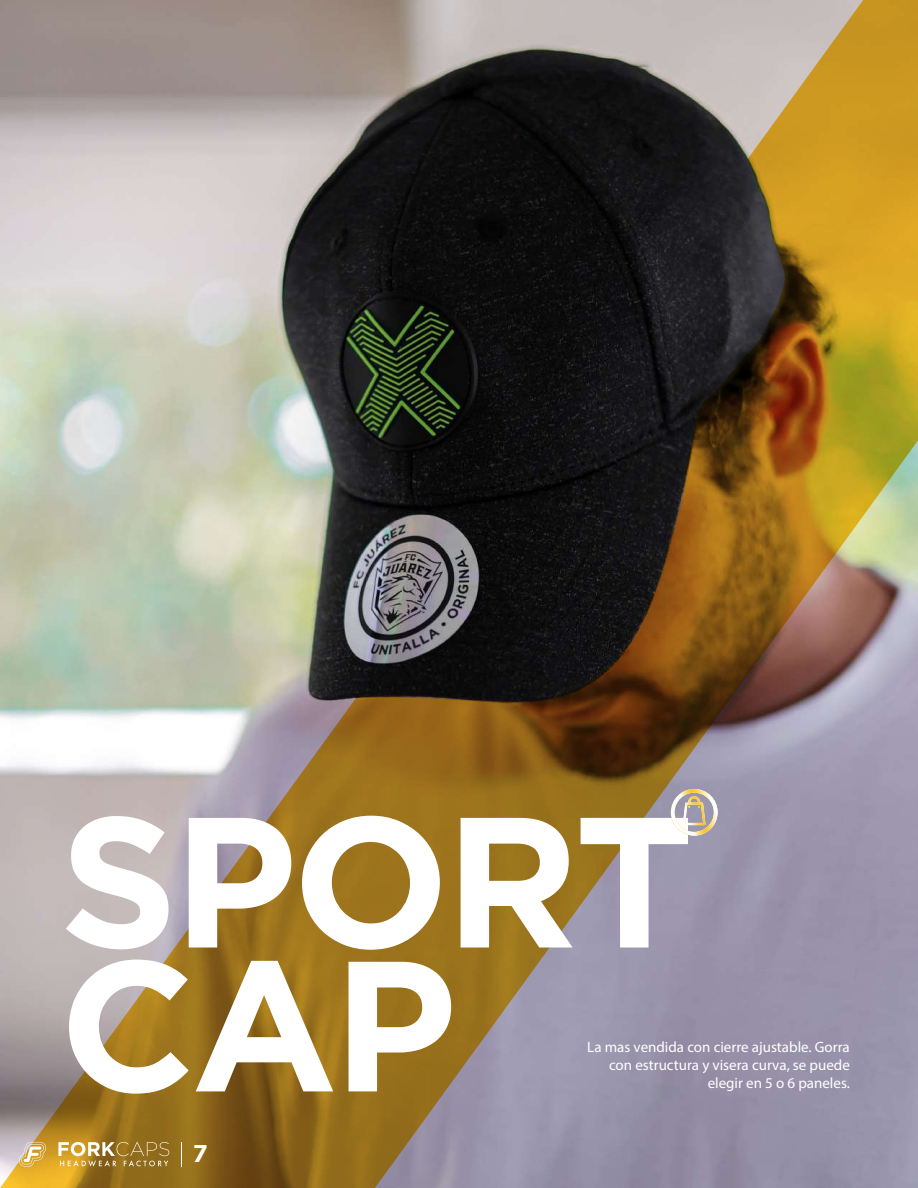
<style>
.page{position:relative;width:918px;height:1188px;background:#fff}
.page>*{position:absolute;margin:0;border:0;box-sizing:border-box;transform-origin:0 0}
.t1{font:700 185.25px/143.9px "Gotham";letter-spacing:-.025em;color:#fff}
.t2{font:700 24.15px "Gotham";color:#fff}
.t3{font:15px/18px "Myriad Pro";color:#fff;text-align:right}
</style>
<div class="page">
<img style="left:0;top:0;width:918px;height:1188px">
<svg style="left:671px;top:789px;width:47px;height:47px;background:#beb4ae"></svg>
<svg style="left:19px;top:1142px;width:27px;height:25px"></svg>
<svg style="left:58px;top:1142px;width:111px;height:25px;background:#b79750"></svg>
<svg style="left:181px;top:1142px;width:1px;height:25px"></svg>
<h1 class="t1" style="left:59px;top:805px;width:637px">SPORT<br>CAP</h1>
<p class="t3" style="left:587px;top:1038px;width:264px">La mas vendida con cierre ajustable. Gorra con estructura y visera curva, se puede elegir en 5 o 6 paneles.</p>
<h2 class="t2" style="left:193px;top:1140px;width:16px">7</h2>
</div>
